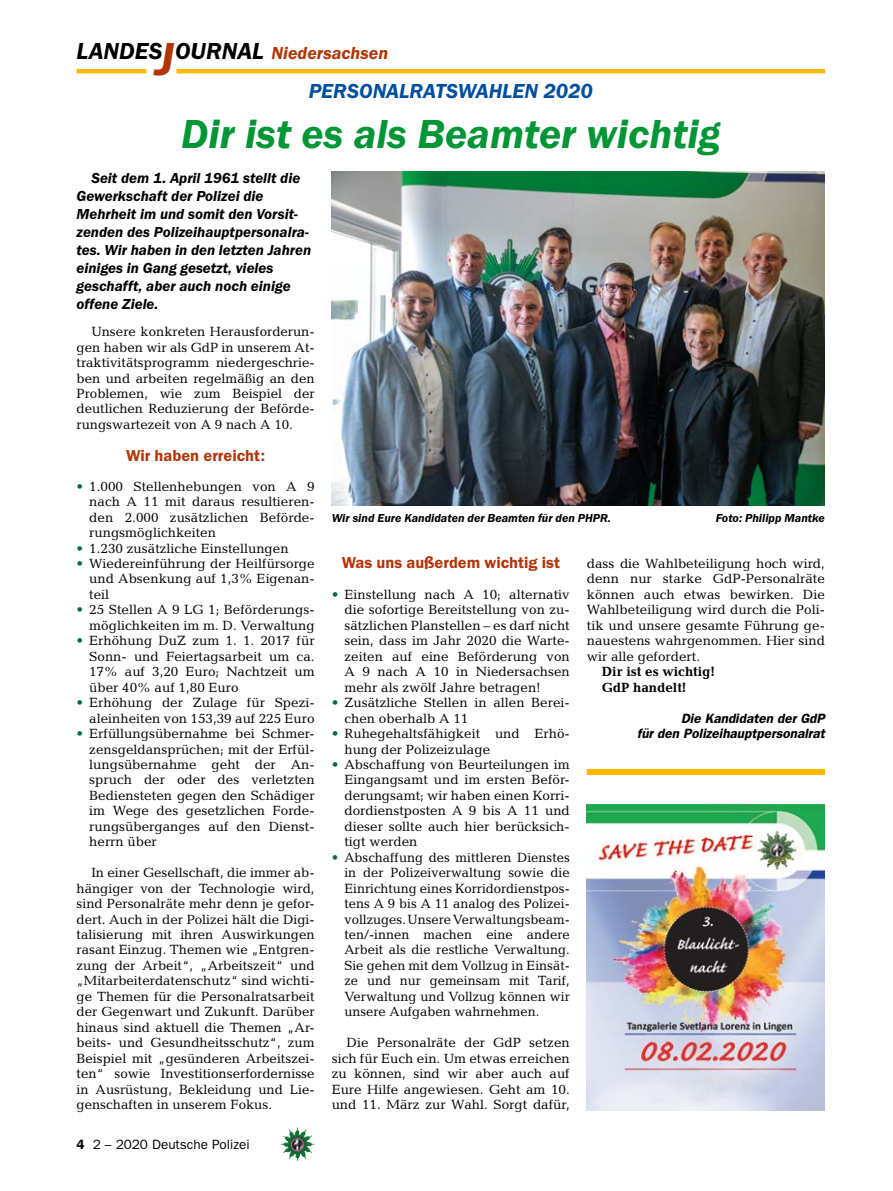
<style>
.page{position:relative;width:893px;height:1191px;background:#fff}
.page>*{position:absolute;margin:0;border:0;box-sizing:border-box;transform-origin:0 0}
._02__HEADLINE_3spalt{font:italic 600 42px "Franklin Gothic Itc T";color:#009636}
._01__RUBRIKENZEILE_o{font:italic 600 21px "Franklin Gothic Itc T";color:#004f9f}
.t1{font:italic 600 18px "Franklin Gothic Itc T";color:#b13507}
._14__ZÜ_A_1-zeilig{font:600 16.5px "Franklin Gothic Itc T";color:#b13507}
._08__VORSPANN{font:italic 600 15px/18px "Franklin Gothic Itc T";color:#000}
._09__GRUNDTEXT___Blo{font:13.5px/15.5px "Candida";color:#000;text-align:justify}
._13__UNTERSCHRIFT_Ar{font:italic 600 13.5px/15.5px "Franklin Gothic";color:#000;text-align:right}
._09__GRUNDTEXT___Blo-2{font:700 13.5px "Candida";color:#000}
.t2{font:13.5px "Franklin Gothic";color:#000}
._12__BILDUNTERSCHRIF{font:italic 600 12px "Franklin Gothic Itc T";color:#000}
.s1{font-size:24px;color:#000}
.s2{font-size:48px}
.s3{color:#00684e}
.s4{font-weight:600}
</style>
<div class="page">
<hr style="left:77px;top:69px;width:69px;height:4px;background:#fbba00">
<hr style="left:176px;top:69px;width:649px;height:4px;background:#fbba00">
<img style="left:281px;top:1128px;width:16px;height:24px">
<img style="left:332px;top:172px;width:493px;height:333px">
<img style="left:587px;top:805px;width:238px;height:305px">
<div style="left:587px;top:769px;width:238px;height:6px;background:#fbba00"></div>
<h3 class="t1" style="left:77px;top:42px;width:313px"><span class="s1">LANDES</span><span class="s2">J</span><span class="s1">OURNAL</span> Niedersachsen</h3>
<p class="_01__RUBRIKENZEILE_o" style="left:309px;top:79px;width:286px">PERSONALRATSWAHLEN 2020</p>
<p class="_02__HEADLINE_3spalt" style="left:181px;top:109px;width:541px">Dir ist es als Beamter wichtig</p>
<p class="_08__VORSPANN" style="left:77px;top:168px;width:236px;text-indent:15px">Seit dem 1. April 1961 stellt die<br>Gewerkschaft der Polizei die<br>Mehrheit im und somit den Vorsit&shy;zenden des Polizeihauptpersonalra&shy;tes. Wir haben in den letzten Jahren einiges in Gang gesetzt, vieles geschafft, aber auch noch einige offene Ziele.</p>
<p class="_09__GRUNDTEXT___Blo" style="left:77px;top:324px;width:240px;text-indent:15px">Unsere konkreten Herausforderun&shy;gen haben wir als GdP in unserem At&shy;traktivitätsprogramm niedergeschrie&shy;ben und arbeiten regelmäßig an den Problemen, wie zum Beispiel der deutlichen Reduzierung der Beförde&shy;rungswartezeit von A 9 nach A 10.</p>
<p class="_14__ZÜ_A_1-zeilig" style="left:126px;top:445px;width:141px">Wir haben erreicht:</p>
<p class="_09__GRUNDTEXT___Blo" style="left:89px;top:478px;width:227px;text-indent:-13px"><span class="s3">•</span> 1.000 Stellenhebungen von A 9 nach A 11 mit daraus resultieren&shy;den 2.000 zusätzlichen Beförde&shy;rungsmöglichkeiten</p>
<p class="_09__GRUNDTEXT___Blo" style="left:77px;top:540px;width:214px"><span class="s3">•</span> 1.230 zusätzliche Einstellungen</p>
<p class="_09__GRUNDTEXT___Blo" style="left:89px;top:556px;width:227px;text-indent:-13px"><span class="s3">•</span> Wiedereinführung der Heilfürsorge und Absenkung auf 1,3% Eigenan&shy;teil</p>
<p class="_09__GRUNDTEXT___Blo" style="left:77px;top:602px;width:240px;text-align:right"><span class="s3">•</span> 25 Stellen A 9 LG 1; Beförderungs&shy;möglichkeiten im m. D. Verwaltung</p>
<p class="_09__GRUNDTEXT___Blo" style="left:89px;top:633px;width:227px;text-indent:-13px"><span class="s3">•</span> Erhöhung DuZ zum 1. 1. 2017 für Sonn- und Feiertagsarbeit um ca.<br>17% auf 3,20 Euro; Nachtzeit um über 40% auf 1,80 Euro</p>
<p class="_09__GRUNDTEXT___Blo" style="left:77px;top:695px;width:240px;text-align:right"><span class="s3">•</span> Erhöhung der Zulage für Spezi&shy;aleinheiten von 153,39 auf 225 Euro</p>
<p class="_09__GRUNDTEXT___Blo" style="left:89px;top:725px;width:227px;text-indent:-13px"><span class="s3">•</span> Erfüllungsübernahme bei Schmer&shy;zensgeldansprüchen; mit der Erfül&shy;lungsübernahme geht der An&shy;spruch der oder des verletzten Bediensteten gegen den Schädiger im Wege des gesetzlichen Forde&shy;rungsüberganges auf den Dienst&shy;herrn über</p>
<p class="_09__GRUNDTEXT___Blo" style="left:77px;top:865px;width:240px;text-indent:15px">In einer Gesellschaft, die immer ab&shy;hängiger von der Technologie wird, sind Personalräte mehr denn je gefor&shy;dert. Auch in der Polizei hält die Digi&shy;talisierung mit ihren Auswirkungen rasant Einzug. Themen wie „Entgren&shy;zung der Arbeit“, „Arbeitszeit“ und „Mitarbeiterdatenschutz“ sind wichti&shy;ge Themen für die Personalratsarbeit der Gegenwart und Zukunft. Darüber hinaus sind aktuell die Themen „Ar&shy;beits- und Gesundheitsschutz“, zum Beispiel mit „gesünderen Arbeitszei&shy;ten“ sowie Investitionserfordernisse in Ausrüstung, Bekleidung und Lie&shy;genschaften in unserem Fokus.</p>
<p class="_12__BILDUNTERSCHRIF" style="left:332px;top:510px;width:281px">Wir sind Eure Kandidaten der Beamten für den PHPR.</p>
<p class="_12__BILDUNTERSCHRIF" style="left:716px;top:510px;width:111px">Foto: Philipp Mantke</p>
<p class="_14__ZÜ_A_1-zeilig" style="left:342px;top:553px;width:220px">Was uns außerdem wichtig ist</p>
<p class="_09__GRUNDTEXT___Blo" style="left:344px;top:586px;width:227px;text-indent:-13px"><span class="s3">•</span> Einstellung nach A 10; alternativ die sofortige Bereitstellung von zu&shy;sätzlichen Planstellen – es darf nicht sein, dass im Jahr 2020 die Warte&shy;zeiten auf eine Beförderung von A 9 nach A 10 in Niedersachsen mehr als zwölf Jahre betragen!</p>
<p class="_09__GRUNDTEXT___Blo" style="left:344px;top:695px;width:227px;text-indent:-13px"><span class="s3">•</span> Zusätzliche Stellen in allen Berei&shy;chen oberhalb A 11</p>
<p class="_09__GRUNDTEXT___Blo" style="left:344px;top:725px;width:227px;text-indent:-13px"><span class="s3">•</span> Ruhegehaltsfähigkeit und Erhö&shy;hung der Polizeizulage</p>
<p class="_09__GRUNDTEXT___Blo" style="left:344px;top:756px;width:227px;text-indent:-13px"><span class="s3">•</span> Abschaffung von Beurteilungen im Eingangsamt und im ersten Beför&shy;derungsamt; wir haben einen Korri&shy;dordienstposten A 9 bis A 11 und dieser sollte auch hier berücksich&shy;tigt werden</p>
<p class="_09__GRUNDTEXT___Blo" style="left:344px;top:849px;width:227px;text-align:left;text-indent:-13px"><span class="s3">•</span> Abschaffung des mittleren Dienstes in der Polizeiverwaltung sowie die Einrichtung eines Korridordienstpos&shy;tens A 9 bis A 11 analog des Polizei&shy;vollzuges. Unsere Verwaltungsbeam&shy;ten/-innen machen eine andere Arbeit als die restliche Verwaltung.<br>Sie gehen mit dem Vollzug in Einsät&shy;ze und nur gemeinsam mit Tarif, Verwaltung und Vollzug können wir unsere Aufgaben wahrnehmen.</p>
<p class="_09__GRUNDTEXT___Blo" style="left:332px;top:1034px;width:240px;text-indent:15px">Die Personalräte der GdP setzen sich für Euch ein. Um etwas erreichen zu können, sind wir aber auch auf Eure Hilfe angewiesen. Geht am 10. und 11. März zur Wahl. Sorgt dafür,</p>
<p class="_09__GRUNDTEXT___Blo" style="left:587px;top:556px;width:240px">dass die Wahlbeteiligung hoch wird, denn nur starke GdP-Personalräte können auch etwas bewirken. Die Wahlbeteiligung wird durch die Poli&shy;tik und unsere gesamte Führung ge&shy;nauestens wahrgenommen. Hier sind wir alle gefordert.</p>
<p class="_09__GRUNDTEXT___Blo-2" style="left:602px;top:664px;width:115px">Dir ist es wichtig!</p>
<p class="_09__GRUNDTEXT___Blo-2" style="left:602px;top:679px;width:86px">GdP handelt!</p>
<p class="_13__UNTERSCHRIFT_Ar" style="left:637px;top:710px;width:189px">Die Kandidaten der GdP<br>für den Polizeihauptpersonalrat</p>
<p class="t2" style="left:77px;top:1136px;width:175px"><span class="s4">4</span> 2 – 2020 Deutsche Polizei</p>
</div>
